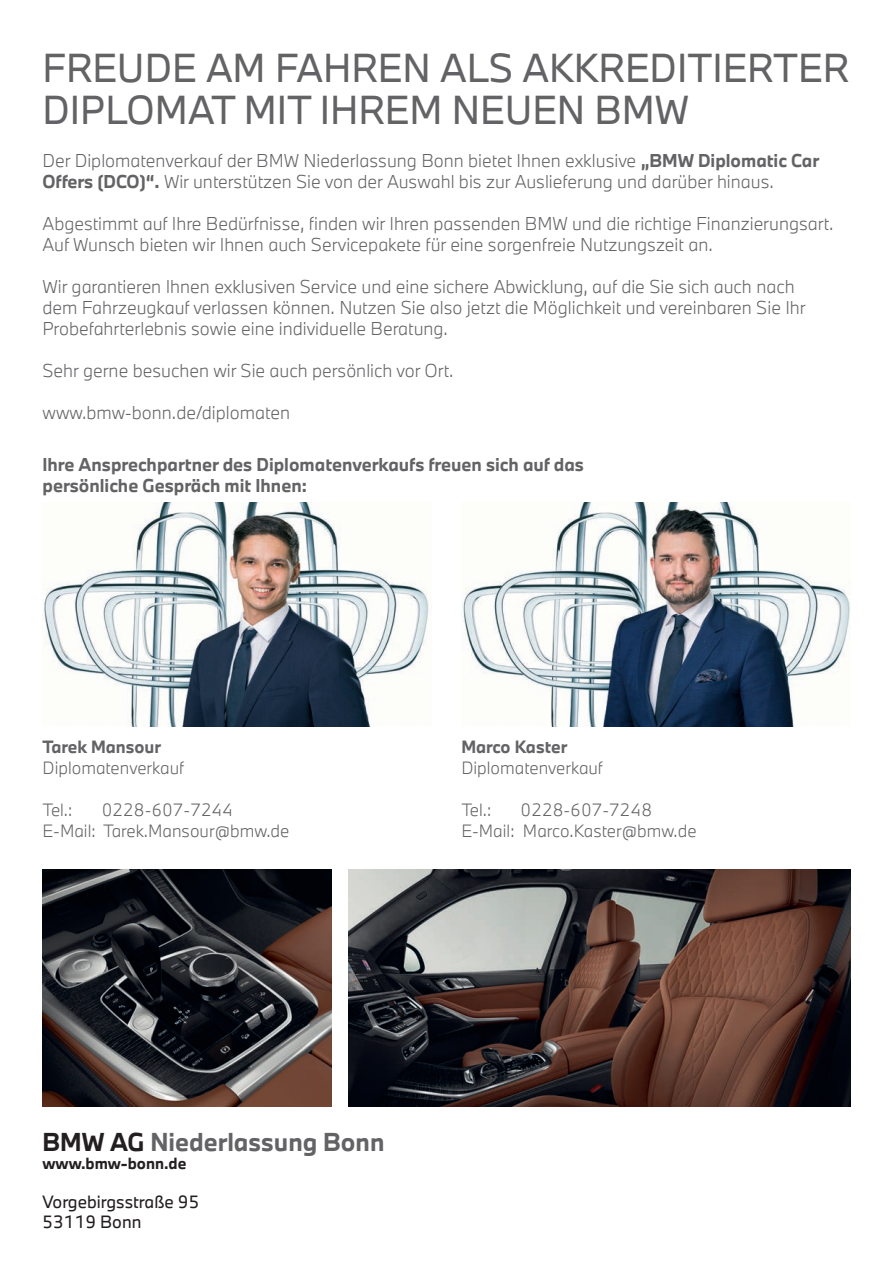
<style>
.page{position:relative;width:893px;height:1263px;background:#fff}
.page>*{position:absolute;margin:0;border:0;box-sizing:border-box;transform-origin:0 0}
.t1{font:37.5px/42px "BMW Type Next";color:#636366}
.t2{font:700 24px "BMW Type Next";color:#636366}
.t3{font:300 17.25px/21px "BMW Type Next";color:#636366}
.t4{font:700 17.25px/21px "BMW Type Next";color:#636366}
.t5{font:300 16.5px/21px "BMW Type Next";color:#636366;text-align:center}
.t6{font:16.5px/19.8px "BMW Type Next";color:#231f20}
.t7{font:700 16.5px "BMW Type Next";color:#636366}
.t8{font:700 15px "BMW Type Next";color:#231f20}
.s1{font-weight:700}
.s2{color:#231f20}
</style>
<div class="page">
<img style="left:349px;top:870px;width:501px;height:237px">
<img style="left:43px;top:870px;width:289px;height:237px">
<img style="left:44px;top:503px;width:385px;height:223px">
<img style="left:462px;top:503px;width:388px;height:223px">
<h1 class="t1" style="left:43px;top:47px;width:808px">FREUDE AM FAHREN ALS AKKREDITIERTER<br>DIPLOMAT MIT IHREM NEUEN BMW</h1>
<p class="t3" style="left:43px;top:149px;width:778px">Der Diplomatenverkauf der BMW Niederlassung Bonn bietet Ihnen exklusive <span class="s1">„BMW Diplomatic Car<br>Offers (DCO)“.</span> Wir unterstützen Sie von der Auswahl bis zur Auslieferung und darüber hinaus.</p>
<p class="t3" style="left:43px;top:212px;width:793px">Abgestimmt auf Ihre Bedürfnisse, finden wir Ihren passenden BMW und die richtige Finanzierungsart.<br>Auf Wunsch bieten wir Ihnen auch Servicepakete für eine sorgenfreie Nutzungszeit an.</p>
<p class="t3" style="left:43px;top:275px;width:765px">Wir garantieren Ihnen exklusiven Service und eine sichere Abwicklung, auf die Sie sich auch nach dem Fahrzeugkauf verlassen können. Nutzen Sie also jetzt die Möglichkeit und vereinbaren Sie Ihr<br>Probefahrterlebnis sowie eine individuelle Beratung.</p>
<p class="t3" style="left:43px;top:359px;width:413px">Sehr gerne besuchen wir Sie auch persönlich vor Ort.</p>
<p class="t3" style="left:43px;top:401px;width:249px">www.bmw-bonn.de/diplomaten</p>
<p class="t4" style="left:43px;top:454px;width:543px">Ihre Ansprechpartner des Diplomatenverkaufs freuen sich auf das persönliche Gespräch mit Ihnen:</p>
<p class="t7" style="left:43px;top:736px;width:120px">Tarek Mansour</p>
<p class="t5" style="left:43px;top:757px;width:143px">Diplomatenverkauf</p>
<p class="t5" style="left:43px;top:799px;width:31px">Tel.:</p>
<p class="t5" style="left:43px;top:799px;width:248px">0228-607-7244<br>E-Mail: Tarek.Mansour@bmw.de</p>
<p class="t7" style="left:461px;top:736px;width:107px">Marco Kaster</p>
<p class="t5" style="left:461px;top:757px;width:143px">Diplomatenverkauf</p>
<p class="t5" style="left:461px;top:799px;width:31px">Tel.:</p>
<p class="t5" style="left:461px;top:799px;width:237px;text-align:left;text-indent:59px">0228-607-7248<br>E-Mail: Marco.Kaster@bmw.de</p>
<h2 class="t2" style="left:43px;top:1125px;width:344px"><span class="s2">BMW AG</span> Niederlassung Bonn</h2>
<p class="t8" style="left:43px;top:1152px;width:145px">www.bmw-bonn.de</p>
<p class="t6" style="left:43px;top:1192px;width:158px">Vorgebirgsstraße 95<br>53119 Bonn</p>
</div>
